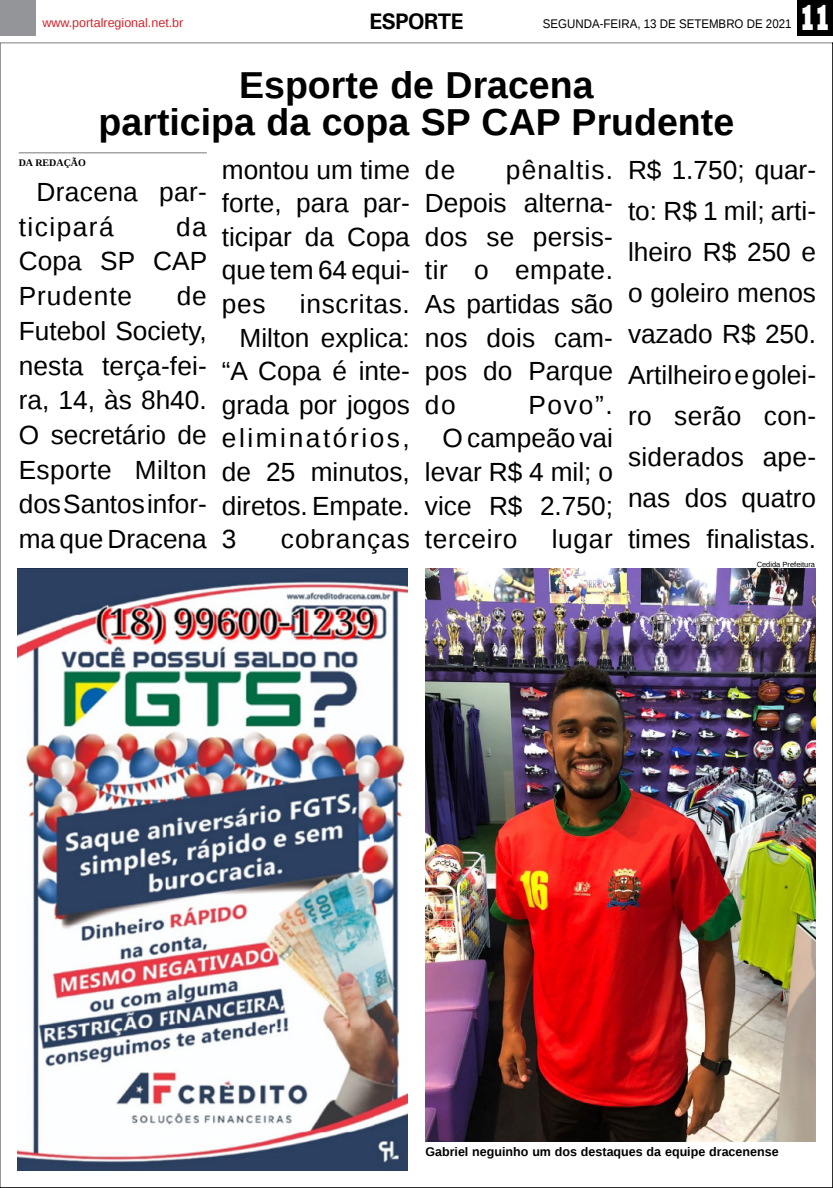
<style>
.page{position:relative;width:833px;height:1188px;background:#fff}
.page>*{position:absolute;margin:0;border:0;box-sizing:border-box;transform-origin:0 0}
.TÍTULO{font:700 37.5px "Liberation Sans";color:#000}
.t1{font:800 36.12px "Rockwell";color:#fff;scale:.7 1}
.MATÉRIA{font:26.25px/33.5px "Liberation Sans";color:#000;text-align:justify}
.MATÉRIA-2{font:26.25px "Liberation Sans";letter-spacing:.025em;color:#000}
.MATÉRIA-3{font:26.25px "Liberation Sans";letter-spacing:.04em;color:#000}
.TITULO_PG{font:700 22.5px "Univers";letter-spacing:-.04em;color:#000}
.LEGENDA{font:700 12.5px "Liberation Sans";color:#000}
.DATA_PG{font:12.5px "Liberation Sans";color:#000;scale:.92 1}
.DATA_PG-2{font:12.5px "Liberation Sans";color:#d2232a}
.CRÉDITO_NOME{font:700 10px "Liberation Serif";color:#000}
.CRÉDITO_FOTO{font:7.5px "Liberation Sans";color:#000}
</style>
<div class="page">
<div style="left:0;top:0;width:35px;height:35px;background:#939598"></div>
<div style="left:797px;top:0;width:36px;height:35px;background:#000"></div>
<img style="left:18px;top:568px;width:389px;height:601px">
<hr style="left:19px;top:152px;width:188px;height:1px;background:#939598">
<img style="left:425px;top:568px;width:390px;height:573px">
<p class="DATA_PG-2" style="left:42px;top:15px;width:143px">www.portalregional.net.br</p>
<p class="TITULO_PG" style="left:369px;top:8px;width:96px">ESPORTE</p>
<p class="DATA_PG" style="left:543px;top:17px;width:272px">SEGUNDA-FEIRA, 13 DE SETEMBRO DE 2021</p>
<p class="t1" style="left:799px;top:-3px;width:48px">11</p>
<p class="TÍTULO" style="left:239px;top:59px;width:356px">Esporte de Dracena</p>
<p class="TÍTULO" style="left:99px;top:96px;width:637px">participa da copa SP CAP Prudente</p>
<p class="CRÉDITO_NOME" style="left:19px;top:156px;width:69px">DA REDAÇÃO</p>
<p class="MATÉRIA" style="left:19px;top:176px;width:190px;line-height:34.6px;text-indent:18px">Dracena par&shy;ticipará</p>
<p class="MATÉRIA" style="left:19px;top:210px;width:190px;line-height:34.6px;text-indent:157px">da Copa SP CAP Prudente</p>
<p class="MATÉRIA" style="left:19px;top:280px;width:190px;line-height:34.6px;text-indent:158px">de Futebol Society, nesta terça-fei&shy;ra, 14, às 8h40.<br>O secretário de Esporte Milton dos Santos infor&shy;ma que Dracena</p>
<p class="MATÉRIA" style="left:222px;top:154px;width:190px">montou um time forte, para par&shy;ticipar da Copa que tem 64 equi&shy;pes</p>
<p class="MATÉRIA-2" style="left:300px;top:289px;width:111px">inscritas.</p>
<p class="MATÉRIA" style="left:222px;top:322px;width:190px;text-indent:18px">Milton explica: “A Copa é inte&shy;grada por jogos eliminatórios, de 25 minutos, diretos. Empate.<br>3</p>
<p class="MATÉRIA-3" style="left:281px;top:524px;width:131px">cobranças</p>
<p class="MATÉRIA" style="left:425px;top:154px;width:190px;text-indent:81px">pênaltis.<br>Depois alterna&shy;dos se persis&shy;tir o empate.<br>As partidas são nos dois cam&shy;pos do Parque do</p>
<p class="MATÉRIA" style="left:425px;top:154px;width:32px">de</p>
<p class="MATÉRIA" style="left:528px;top:389px;width:86px">Povo”.</p>
<p class="MATÉRIA" style="left:425px;top:422px;width:190px;text-indent:18px">O campeão vai levar R$ 4 mil; o vice R$ 2.750; terceiro</p>
<p class="MATÉRIA" style="left:552px;top:523px;width:63px">lugar</p>
<p class="MATÉRIA" style="left:628px;top:150px;width:190px;line-height:41px">R$ 1.750; quar&shy;to: R$ 1 mil; arti&shy;lheiro R$ 250 e o goleiro menos vazado R$ 250.<br>Artilheiro e golei&shy;ro serão con&shy;siderados ape&shy;nas dos quatro times finalistas.</p>
<p class="CRÉDITO_FOTO" style="left:756px;top:559px;width:60px">Cedida Prefeitura</p>
<p class="LEGENDA" style="left:425px;top:1142px;width:355px">Gabriel neguinho um dos destaques da equipe dracenense</p>
</div>
